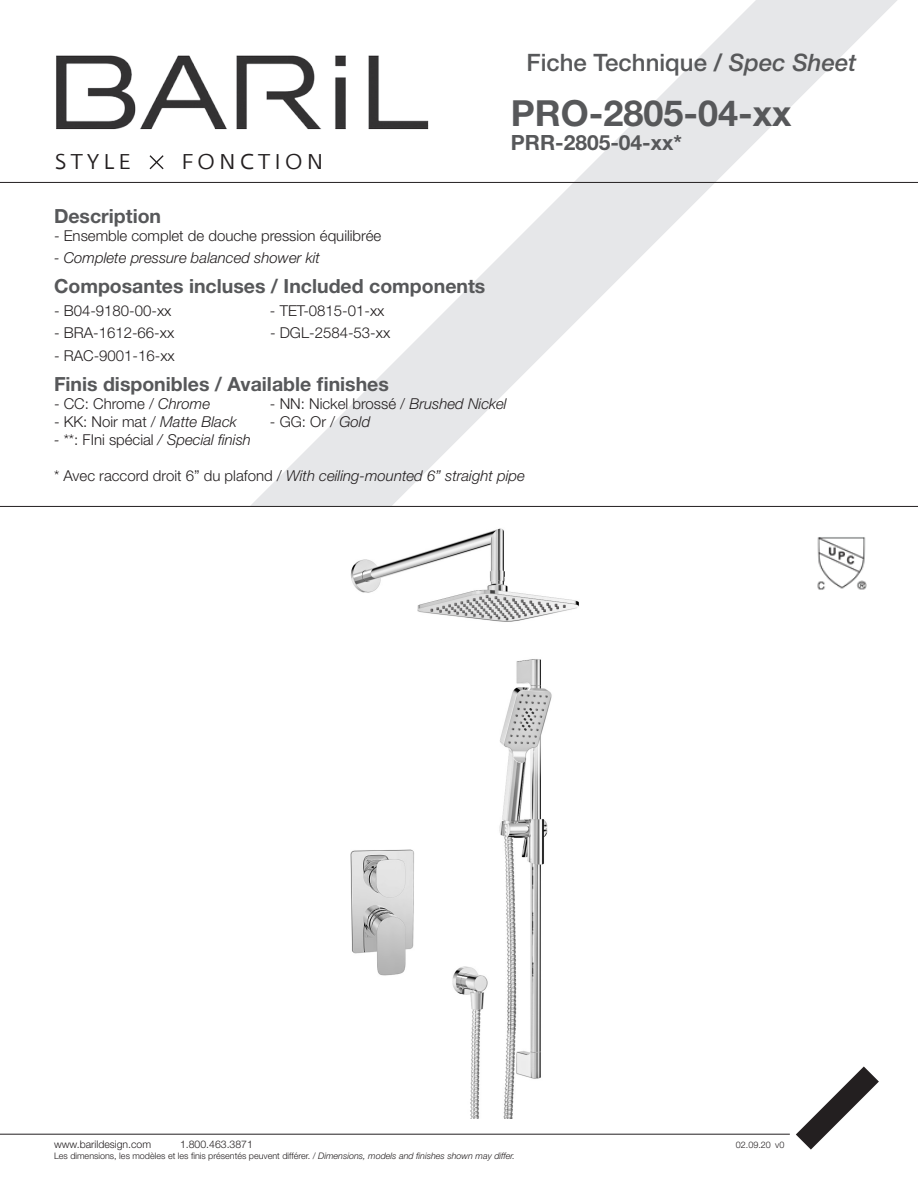
<style>
.page{position:relative;width:918px;height:1188px;background:#fff}
.page>*{position:absolute;margin:0;border:0;box-sizing:border-box;transform-origin:0 0}
.t1{font:700 36px "Helvetica Neue LT Std";color:#57585a}
.t2{font:500 24px "Helvetica Neue LT Std";color:#57585a}
.t3{font:21.3px "Fedra Sans Greek Book TF";letter-spacing:.2em;color:#231f20}
.t4{font:700 21px "Helvetica Neue LT Std";color:#57585a}
.t5{font:700 19.5px "Helvetica Neue LT Std";color:#57585a}
.t6{font:300 15px "Helvetica Neue LT Std";color:#231f20}
.t7{font:italic 300 15px "Helvetica Neue LT Std";color:#231f20}
.t8{font:300 10.5px "Helvetica Neue LT Std";color:#231f20}
.t9{font:300 9px "Helvetica Neue LT Std";color:#231f20}
.s1{font-style:italic}
.s2{font-style:normal}
</style>
<div class="page">
<svg style="left:250px;top:0;width:648px;height:506px"></svg>
<img style="left:54px;top:54px;width:378px;height:128px">
<svg style="left:148px;top:154px;width:17px;height:17px"></svg>
<hr style="left:0;top:182px;width:918px;height:1px;background:#231f20">
<hr style="left:0;top:506px;width:918px;height:1px;background:#231f20">
<hr style="left:0;top:1134px;width:790px;height:1px;background:#231f20">
<svg style="left:796px;top:1066px;width:83px;height:84px"></svg>
<img style="left:817px;top:537px;width:50px;height:53px">
<img style="left:350px;top:528px;width:229px;height:591px">
<h2 class="t2" style="left:526px;top:48px;width:331px">Fiche Technique / <span class="s1">Spec Sheet</span></h2>
<p class="t1" style="left:511px;top:91px;width:282px">PRO-2805-04-xx</p>
<h3 class="t3" style="left:55px;top:151px;width:77px">STYLE</h3>
<h3 class="t3" style="left:181px;top:151px;width:144px">FONCTION</h3>
<p class="t4" style="left:511px;top:130px;width:173px">PRR-2805-04-xx*</p>
<p class="t5" style="left:54px;top:204px;width:109px">Description</p>
<p class="t6" style="left:54px;top:226px;width:329px">- Ensemble complet de douche pression équilibrée</p>
<p class="t7" style="left:54px;top:249px;width:267px">- Complete pressure balanced shower kit</p>
<p class="t5" style="left:54px;top:274px;width:433px">Composantes incluses / Included components</p>
<p class="t6" style="left:54px;top:301px;width:119px">- B04-9180-00-xx</p>
<p class="t6" style="left:270px;top:301px;width:116px">- TET-0815-01-xx</p>
<p class="t6" style="left:54px;top:324px;width:122px">- BRA-1612-66-xx</p>
<p class="t6" style="left:270px;top:324px;width:122px">- DGL-2584-53-xx</p>
<p class="t6" style="left:54px;top:346px;width:122px">- RAC-9001-16-xx</p>
<p class="t5" style="left:54px;top:372px;width:336px">Finis disponibles / Available finishes</p>
<p class="t6" style="left:54px;top:394px;width:158px">- CC: Chrome / <span class="s1">Chrome</span></p>
<p class="t6" style="left:270px;top:394px;width:238px">- NN: Nickel brossé / <span class="s1">Brushed Nickel</span></p>
<p class="t6" style="left:54px;top:412px;width:184px">- KK: Noir mat / <span class="s1">Matte Black</span></p>
<p class="t6" style="left:270px;top:412px;width:102px">- GG: Or / <span class="s1">Gold</span></p>
<p class="t7" style="left:54px;top:431px;width:198px">- <span class="s2">**: FIni spécial</span> / Special finish</p>
<p class="t7" style="left:54px;top:467px;width:472px"><span class="s2">* Avec raccord droit 6” du plafond /</span> With ceiling-mounted 6” straight pipe</p>
<p class="t8" style="left:54px;top:1138px;width:99px">www.barildesign.com</p>
<p class="t8" style="left:180px;top:1138px;width:74px">1.800.463.3871</p>
<p class="t9" style="left:736px;top:1139px;width:37px">02.09.20</p>
<p class="t9" style="left:54px;top:1150px;width:463px">Les dimensions, les modèles et les finis présentés peuvent différer. / <span class="s1">Dimensions, models and finishes shown may differ.</span></p>
<p class="t9" style="left:775px;top:1140px;width:11px">v0</p>
</div>
